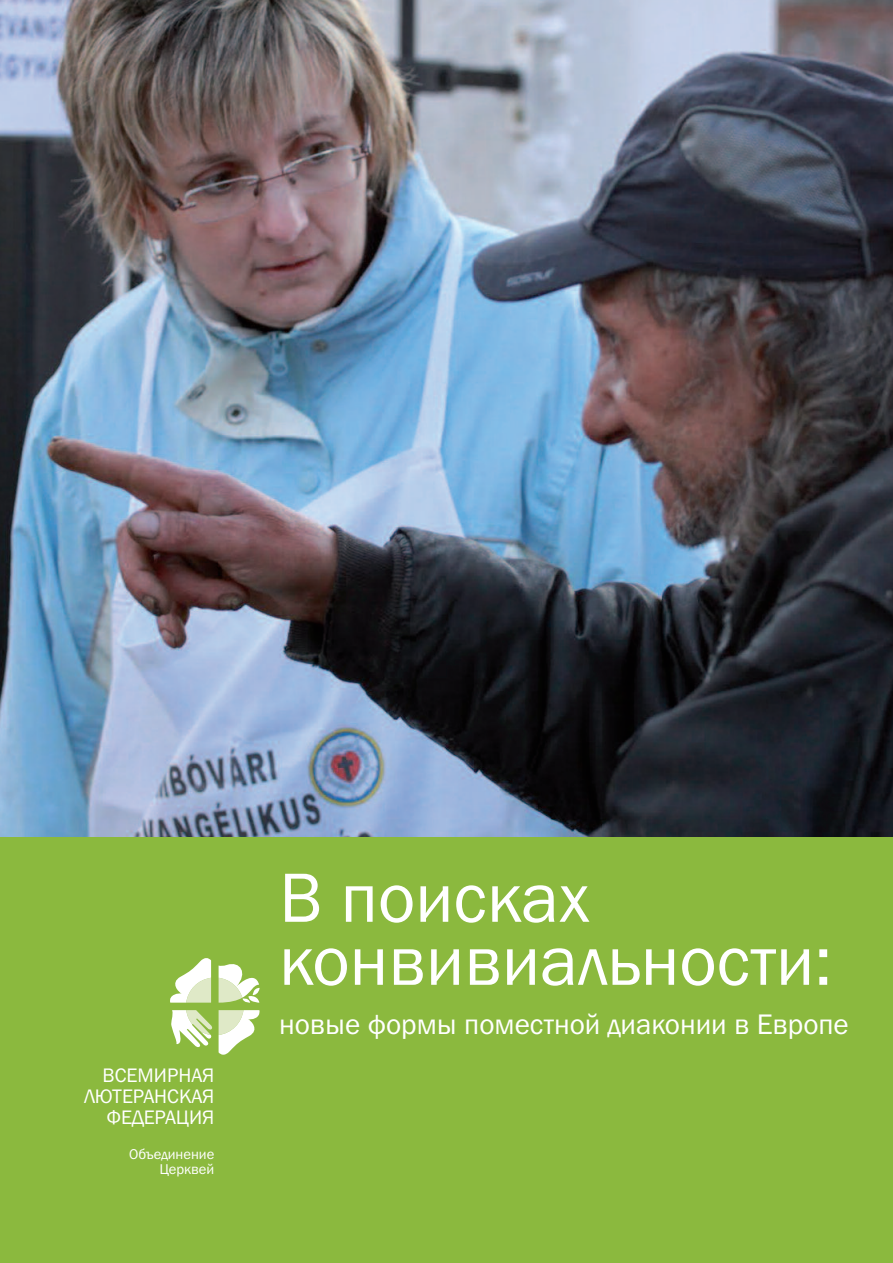
<style>
.page{position:relative;width:893px;height:1263px;background:#fff}
.page>*{position:absolute;margin:0;border:0;box-sizing:border-box;transform-origin:0 0}
.t1{font:72px/63px "Franklin Got Itc TCY Boo";color:#fff}
.t2{font:29.25px "Franklin Got Itc TCY Boo";color:#fff}
.t3{font:20.25px/21px "Franklin Got Itc TCY Boo";color:#fff;text-align:right}
.t4{font:14.7px/15.3px "Franklin Got Itc TCY Boo";color:#fff;text-align:right}
</style>
<div class="page">
<img style="left:0;top:0;width:893px;height:838px">
<div style="left:0;top:838px;width:893px;height:425px;background:#8bb93e"></div>
<svg style="left:170px;top:958px;width:41px;height:45px"></svg>
<svg style="left:219px;top:964px;width:41px;height:39px"></svg>
<svg style="left:171px;top:1010px;width:42px;height:37px"></svg>
<svg style="left:219px;top:1010px;width:41px;height:45px"></svg>
<p class="t3" style="left:84px;top:1064px;width:132px">ВСЕМИРНАЯ<br>ЛЮТЕРАНСКАЯ<br>ФЕДЕРАЦИЯ</p>
<p class="t4" style="left:129px;top:1146px;width:87px">Объединение<br>Церквей</p>
<h1 class="t1" style="left:279px;top:865px;width:555px">В поисках конвивиальности:</h1>
<p class="t2" style="left:279px;top:1007px;width:571px">новые формы поместной диаконии в Европе</p>
</div>
